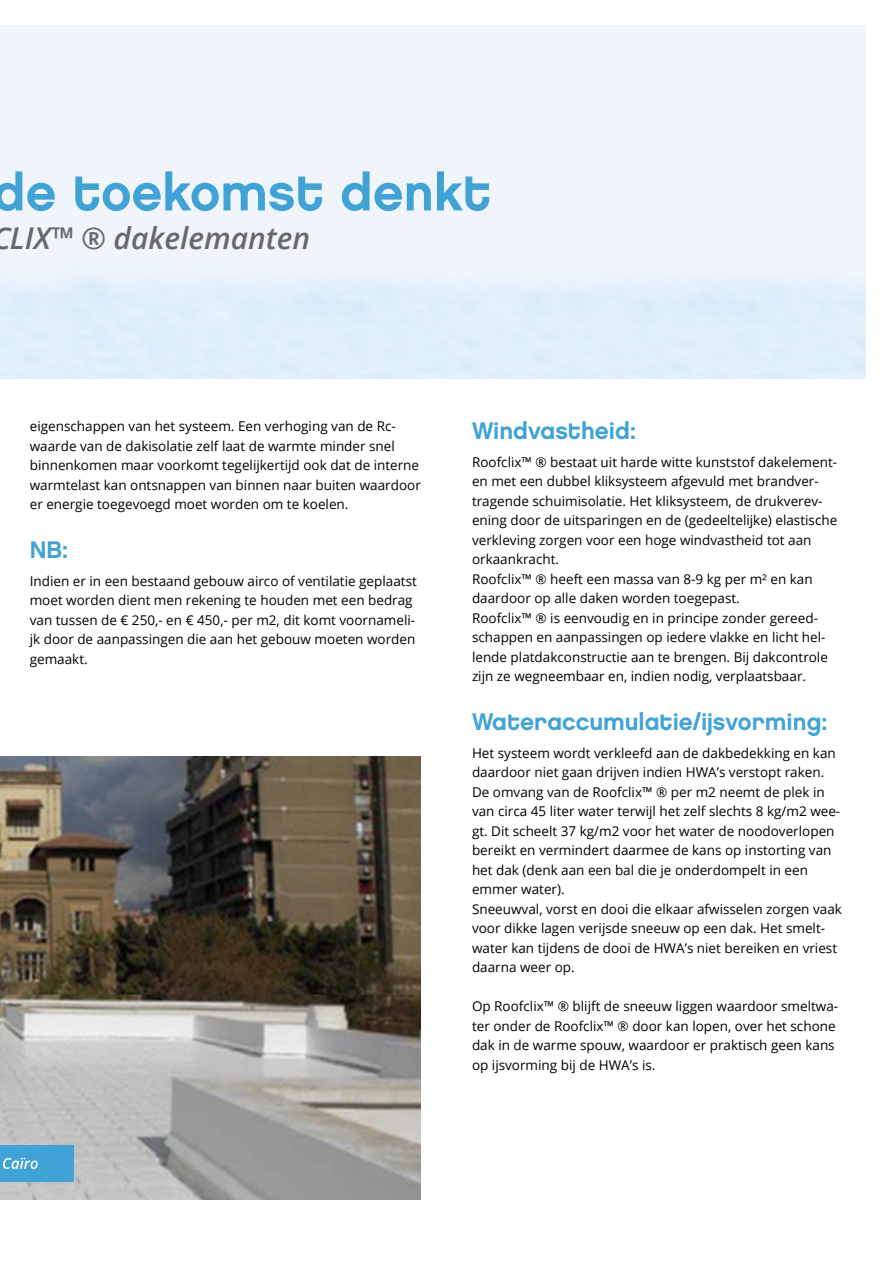
<style>
.page{position:relative;width:893px;height:1263px;background:#fff}
.page>*{position:absolute;margin:0;border:0;box-sizing:border-box;transform-origin:0 0}
.t1{font:52.5px "Chalet New York Nineteen Eighty";color:#41a3d5}
.t2{font:italic 600 30px "Open Sans";color:#696867}
.kop2{font:24px "Chalet New York Nineteen Eighty";color:#41a3d5}
.t3{font:13.5px/19.5px "Open Sans";color:#000}
</style>
<div class="page">
<img style="left:0;top:757px;width:421px;height:442px">
<div style="left:0;top:1145px;width:73px;height:36px;background:#41a3d5"></div>
<svg style="left:3px;top:1157px;width:35px;height:12px"></svg>
<h1 class="t1" style="left:-7px;top:160px;width:500px">de toekomst denkt</h1>
<h2 class="t2" style="left:-8px;top:217px;width:320px">CLIX™ ® dakelemanten</h2>
<p class="t3" style="left:30px;top:416px;width:393px">eigenschappen van het systeem. Een verhoging van de Rc&shy;waarde van de dakisolatie zelf laat de warmte minder snel binnenkomen maar voorkomt tegelijkertijd ook dat de interne warmtelast kan ontsnappen van binnen naar buiten waardoor er energie toegevoegd moet worden om te koelen.</p>
<p class="kop2" style="left:30px;top:535px;width:40px">NB:</p>
<p class="t3" style="left:30px;top:571px;width:389px">Indien er in een bestaand gebouw airco of ventilatie geplaatst moet worden dient men rekening te houden met een bedrag van tussen de € 250,- en € 450,- per m2, dit komt voornameli&shy;jk door de aanpassingen die aan het gebouw moeten worden gemaakt.</p>
<p class="kop2" style="left:472px;top:416px;width:165px">Windvastheid:</p>
<p class="t3" style="left:472px;top:452px;width:367px">Roofclix™ ® bestaat uit harde witte kunststof dakelement&shy;en met een dubbel kliksysteem afgevuld met brandver&shy;tragende schuimisolatie. Het kliksysteem, de drukverev&shy;ening door de uitsparingen en de (gedeeltelijke) elastische verkleving zorgen voor een hoge windvastheid tot aan orkaankracht.</p>
<p class="t3" style="left:472px;top:569px;width:342px">Roofclix™ ® heeft een massa van 8-9 kg per m² en kan daardoor op alle daken worden toegepast.</p>
<p class="t3" style="left:472px;top:608px;width:357px">Roofclix™ ® is eenvoudig en in principe zonder gereed&shy;schappen en aanpassingen op iedere vlakke en licht hel&shy;lende platdakconstructie aan te brengen. Bij dakcontrole zijn ze wegneembaar en, indien nodig, verplaatsbaar.</p>
<p class="kop2" style="left:472px;top:707px;width:357px">Wateraccumulatie/ijsvorming:</p>
<p class="t3" style="left:472px;top:743px;width:370px">Het systeem wordt verkleefd aan de dakbedekking en kan daardoor niet gaan drijven indien HWA’s verstopt raken.<br>De omvang van de Roofclix™ ® per m2 neemt de plek in van circa 45 liter water terwijl het zelf slechts 8 kg/m2 wee&shy;gt. Dit scheelt 37 kg/m2 voor het water de noodoverlopen bereikt en vermindert daarmee de kans op instorting van het dak (denk aan een bal die je onderdompelt in een emmer water).</p>
<p class="t3" style="left:472px;top:899px;width:371px">Sneeuwval, vorst en dooi die elkaar afwisselen zorgen vaak voor dikke lagen verijsde sneeuw op een dak. Het smelt&shy;water kan tijdens de dooi de HWA’s niet bereiken en vriest daarna weer op.</p>
<p class="t3" style="left:472px;top:996px;width:368px">Op Roofclix™ ® blijft de sneeuw liggen waardoor smeltwa&shy;ter onder de Roofclix™ ® door kan lopen, over het schone dak in de warme spouw, waardoor er praktisch geen kans op ijsvorming bij de HWA’s is.</p>
</div>
